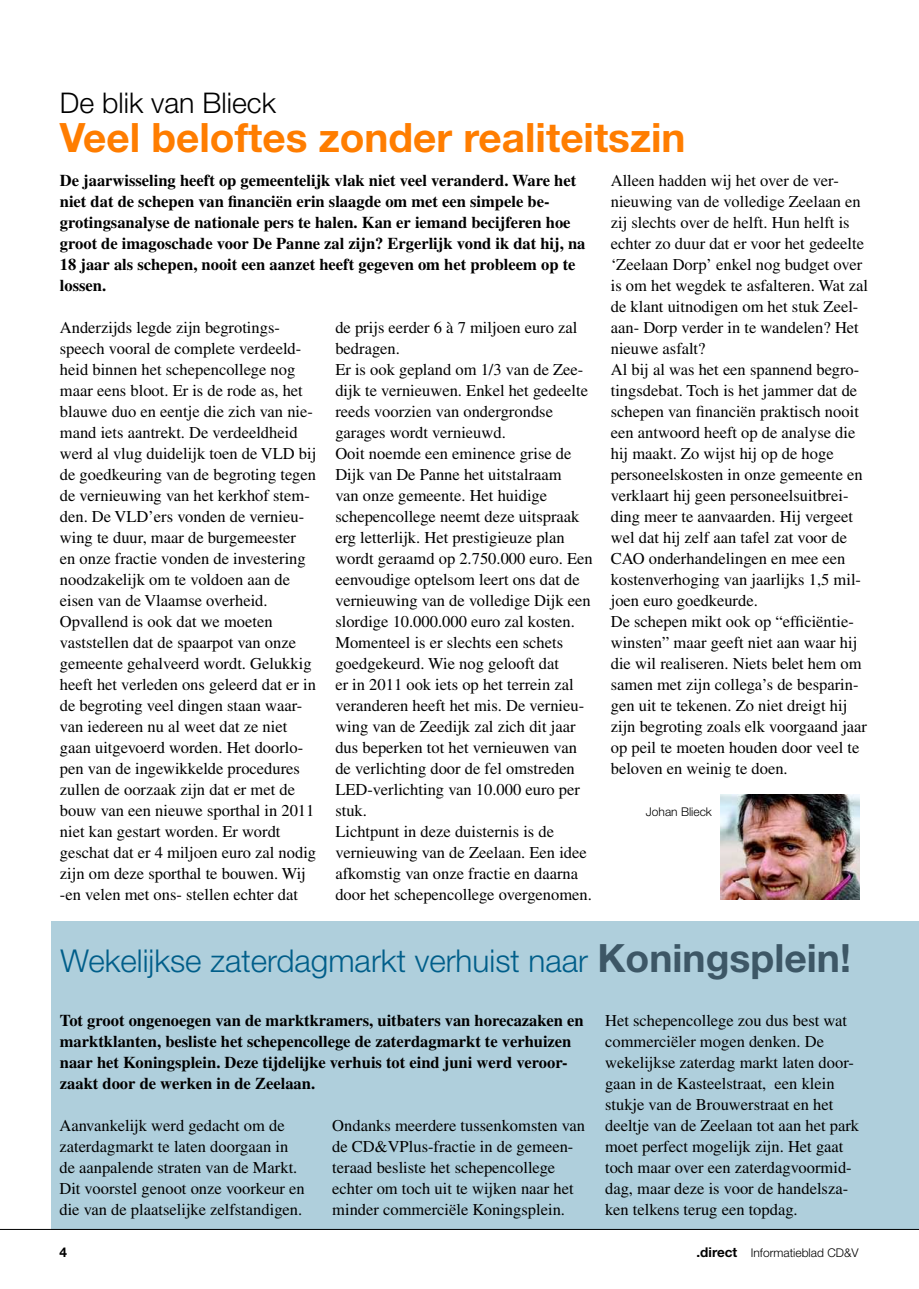
<style>
.page{position:relative;width:919px;height:1289px;background:#fff}
.page>*{position:absolute;margin:0;border:0;box-sizing:border-box;transform-origin:0 0}
.t1{font:700 40.5px "Helvetica Neue LT Std";color:#ff7d00}
.t2{font:300 31.5px "Helvetica Neue LT Std";color:#005e8a}
.t3{font:300 28.5px "Helvetica Neue LT Std";color:#000}
.t4{font:16.5px/21px "Times LT Std";color:#000}
.t5{font:700 16.5px/21px "Times LT Std";color:#000}
.t6{font:700 13.5px "Helvetica Neue LT Std";color:#000}
.t7{font:300 12px "Helvetica Neue LT Std";color:#000}
.s1{font-weight:700;font-size:39px;color:#3d5766}
.s2{font-weight:700;font-size:13.5px}
</style>
<div class="page">
<div style="left:51px;top:921px;width:867px;height:308px;background:#afcfdc"></div>
<img style="left:720px;top:795px;width:139px;height:105px">
<hr style="left:0;top:1228px;width:918px;height:1px;background:#000">
<p class="t3" style="left:60px;top:85px;width:217px">De blik van Blieck</p>
<p class="t1" style="left:60px;top:112px;width:627px">Veel beloftes zonder realiteitszin</p>
<p class="t5" style="left:60px;top:169px;width:527px">De jaarwisseling heeft op gemeentelijk vlak niet veel veranderd. Ware het niet dat de schepen van financiën erin slaagde om met een simpele be&shy;grotingsanalyse de nationale pers te halen. Kan er iemand becijferen hoe groot de imagoschade voor De Panne zal zijn? Ergerlijk vond ik dat hij, na 18 jaar als schepen, nooit een aanzet heeft gegeven om het probleem op te lossen.</p>
<p class="t4" style="left:610px;top:170px;width:259px">Alleen hadden wij het over de ver&shy;nieuwing van de volledige Zeelaan en zij slechts over de helft. Hun helft is echter zo duur dat er voor het gedeelte ‘Zeelaan Dorp’ enkel nog budget over is om het wegdek te asfalteren. Wat zal de klant uitnodigen om het stuk Zeel&shy;aan- Dorp verder in te wandelen? Het nieuwe asfalt?<br>Al bij al was het een spannend begro&shy;tingsdebat. Toch is het jammer dat de schepen van financiën praktisch nooit een antwoord heeft op de analyse die hij maakt. Zo wijst hij op de hoge personeelskosten in onze gemeente en verklaart hij geen personeelsuitbrei&shy;ding meer te aanvaarden. Hij vergeet wel dat hij zelf aan tafel zat voor de CAO onderhandelingen en mee een kostenverhoging van jaarlijks 1,5 mil&shy;joen euro goedkeurde.<br>De schepen mikt ook op “efficiëntie&shy;winsten” maar geeft niet aan waar hij die wil realiseren. Niets belet hem om samen met zijn collega’s de besparin&shy;gen uit te tekenen. Zo niet dreigt hij zijn begroting zoals elk voorgaand jaar op peil te moeten houden door veel te beloven en weinig te doen.</p>
<p class="t7" style="left:646px;top:804px;width:68px">Johan Blieck</p>
<p class="t4" style="left:60px;top:316px;width:258px">Anderzijds legde zijn begrotings&shy;speech vooral de complete verdeeld&shy;heid binnen het schepencollege nog maar eens bloot. Er is de rode as, het blauwe duo en eentje die zich van nie&shy;mand iets aantrekt. De verdeeldheid werd al vlug duidelijk toen de VLD bij de goedkeuring van de begroting tegen de vernieuwing van het kerkhof stem&shy;den. De VLD’ers vonden de vernieu&shy;wing te duur, maar de burgemeester<br>en onze fractie vonden de investering noodzakelijk om te voldoen aan de eisen van de Vlaamse overheid.<br>Opvallend is ook dat we moeten vaststellen dat de spaarpot van onze gemeente gehalveerd wordt. Gelukkig heeft het verleden ons geleerd dat er in de begroting veel dingen staan waar&shy;van iedereen nu al weet dat ze niet gaan uitgevoerd worden. Het doorlo&shy;pen van de ingewikkelde procedures zullen de oorzaak zijn dat er met de bouw van een nieuwe sporthal in 2011 niet kan gestart worden. Er wordt geschat dat er 4 miljoen euro zal nodig zijn om deze sporthal te bouwen. Wij -en velen met ons- stellen echter dat</p>
<p class="t4" style="left:335px;top:317px;width:259px">de prijs eerder 6 à 7 miljoen euro zal bedragen.<br>Er is ook gepland om 1/3 van de Zee&shy;dijk te vernieuwen. Enkel het gedeelte reeds voorzien van ondergrondse garages wordt vernieuwd.<br>Ooit noemde een eminence grise de Dijk van De Panne het uitstalraam<br>van onze gemeente. Het huidige schepencollege neemt deze uitspraak erg letterlijk. Het prestigieuze plan wordt geraamd op 2.750.000 euro. Een eenvoudige optelsom leert ons dat de vernieuwing van de volledige Dijk een slordige 10.000.000 euro zal kosten.<br>Momenteel is er slechts een schets goedgekeurd. Wie nog gelooft dat<br>er in 2011 ook iets op het terrein zal veranderen heeft het mis. De vernieu&shy;wing van de Zeedijk zal zich dit jaar dus beperken tot het vernieuwen van de verlichting door de fel omstreden LED-verlichting van 10.000 euro per stuk.<br>Lichtpunt in deze duisternis is de vernieuwing van de Zeelaan. Een idee afkomstig van onze fractie en daarna door het schepencollege overgenomen.</p>
<p class="t2" style="left:60px;top:941px;width:792px">Wekelijkse zaterdagmarkt verhuist naar <span class="s1">Koningsplein!</span></p>
<p class="t5" style="left:60px;top:1009px;width:525px">Tot groot ongenoegen van de marktkramers, uitbaters van horecazaken en marktklanten, besliste het schepencollege de zaterdagmarkt te verhuizen naar het Koningsplein. Deze tijdelijke verhuis tot eind juni werd veroor&shy;zaakt door de werken in de Zeelaan.</p>
<p class="t4" style="left:605px;top:1009px;width:255px">Het schepencollege zou dus best wat commerciëler mogen denken. De wekelijkse zaterdag markt laten door&shy;gaan in de Kasteelstraat, een klein stukje van de Brouwerstraat en het deeltje van de Zeelaan tot aan het park moet perfect mogelijk zijn. Het gaat toch maar over een zaterdagvoormid&shy;dag, maar deze is voor de handelsza&shy;ken telkens terug een topdag.</p>
<p class="t4" style="left:59px;top:1114px;width:247px">Aanvankelijk werd gedacht om de zaterdagmarkt te laten doorgaan in de aanpalende straten van de Markt.<br>Dit voorstel genoot onze voorkeur en die van de plaatselijke zelfstandigen.</p>
<p class="t4" style="left:332px;top:1114px;width:254px">Ondanks meerdere tussenkomsten van de CD&amp;VPlus-fractie in de gemeen&shy;teraad besliste het schepencollege echter om toch uit te wijken naar het minder commerciële Koningsplein.</p>
<p class="t6" style="left:60px;top:1243px;width:9px">4</p>
<p class="t7" style="left:696px;top:1245px;width:163px"><span class="s2">.direct</span> Informatieblad CD&amp;V</p>
</div>
